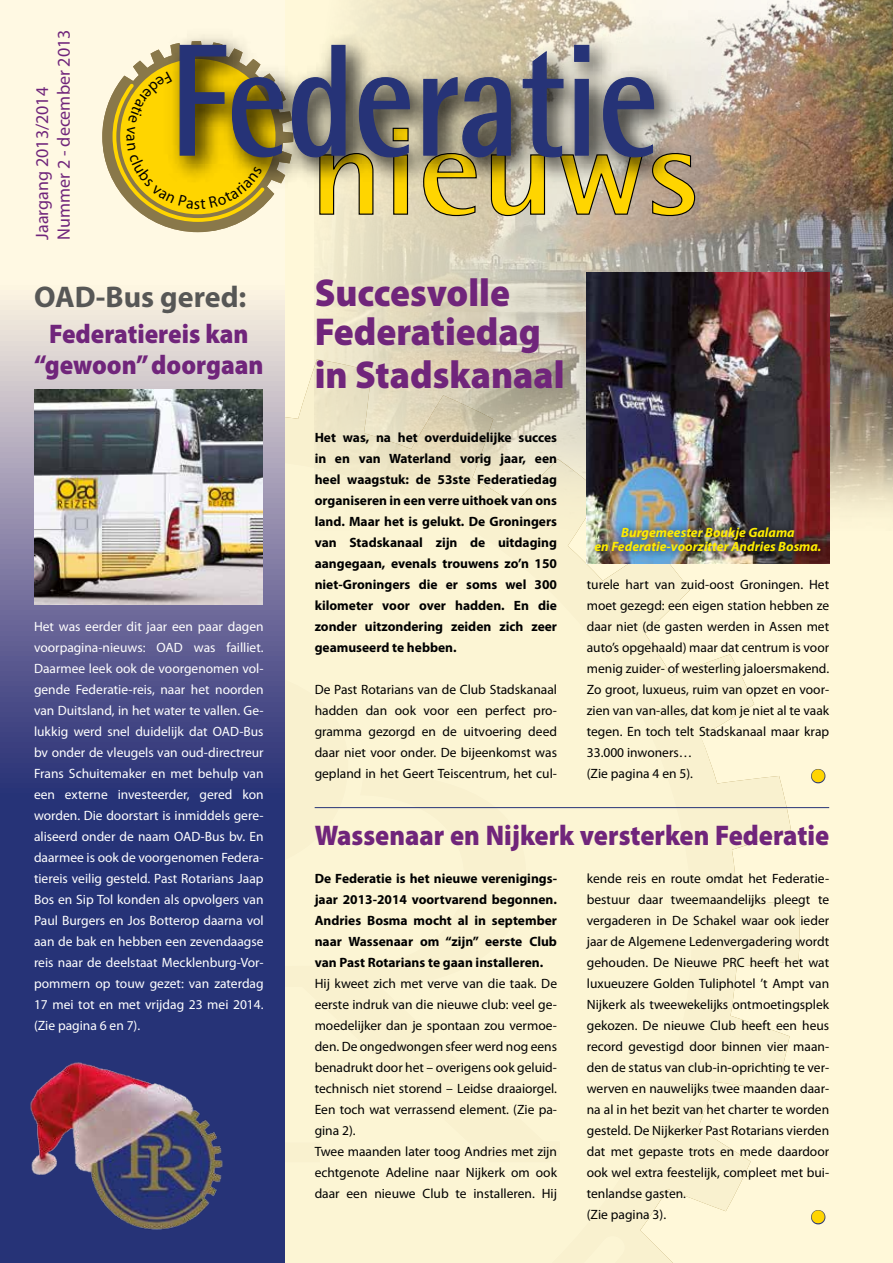
<style>
.page{position:relative;width:893px;height:1263px;background:#fff}
.page>*{position:absolute;margin:0;border:0;box-sizing:border-box;transform-origin:0 0}
.t1{font:700 124.35px "Rotis Semi Sans";color:#ffd500;scale:1.09 1}
.t2{font:900 39px/39px "Myriad Pro";color:#70257b;scale:.95 1}
.t3{font:700 30px "Myriad Pro";color:#575756}
.t4{font:900 28.5px "Myriad Pro";color:#70257b;scale:.92 1}
.t5{font:900 27px/31.2px "Myriad Pro";color:#70257b;text-align:center;scale:.93 1}
.t6{font:18px/21.6px "Myriad Pro";color:#70257b}
.t7{font:18px "Zapf Dingbats ITC";color:#ffd500}
.t8{font:13.5px/21px "Myriad Pro";color:#000}
.t9{font:13.5px/21px "Myriad Pro";color:#fff;text-align:justify}
.t10{font:700 13.5px/21px "Myriad Pro";color:#000;text-align:justify}
.t11{font:italic 700 13.5px/13.5px "Myriad Pro";color:#ffed00;text-align:center}
</style>
<div class="page">
<div style="left:285px;top:0;width:608px;height:1263px;background:#fcf5d4"></div>
<img style="left:315px;top:0;width:578px;height:531px">
<svg style="left:0;top:0;width:285px;height:1263px;background:#75789e"></svg>
<img style="left:159px;top:26px;width:532px;height:167px">
<svg style="left:422px;top:44px;width:274px;height:173px;background:#999594"></svg>
<svg style="left:810px;top:768px;width:16px;height:16px"></svg>
<svg style="left:810px;top:1209px;width:16px;height:16px"></svg>
<img style="left:587px;top:272px;width:242px;height:292px">
<img style="left:28px;top:1059px;width:198px;height:181px">
<hr style="left:315px;top:807px;width:514px;height:1px;background:#263377">
<img style="left:35px;top:390px;width:228px;height:214px">
<div style="left:586px;top:519px;width:243px;height:41px;background:#000;opacity:.75"></div>
<svg style="left:102px;top:41px;width:308px;height:191px;background:#b8aa6e"></svg>
<h3 class="t6" style="left:31px;top:240px;width:211px;rotate:-90deg">Jaargang 2013/2014<br>Nummer 2 - december 2013</h3>
<h3 class="t3" style="left:34px;top:278px;width:214px">OAD-Bus gered:</h3>
<h3 class="t5" style="left:34px;top:319px;width:248px">Federatiereis kan “gewoon” doorgaan</h3>
<p class="t9" style="left:34px;top:616px;width:231px">Het was eerder dit jaar een paar dagen voorpagina-nieuws: OAD was failliet.<br>Daarmee leek ook de voorgenomen vol&shy;gende Federatie-reis, naar het noorden van Duitsland, in het water te vallen. Ge&shy;lukkig werd snel duidelijk dat OAD-Bus bv onder de vleugels van oud-directreur Frans Schuitemaker en met behulp van een externe investeerder, gered kon worden. Die doorstart is inmiddels gere&shy;aliseerd onder de naam OAD-Bus bv. En daarmee is ook de voorgenomen Federa&shy;tiereis veilig gesteld. Past Rotarians Jaap Bos en Sip Tol konden als opvolgers van Paul Burgers en Jos Botterop daarna vol aan de bak en hebben een zevendaagse reis naar de deelstaat Mecklenburg-Vor&shy;pommern op touw gezet: van zaterdag 17 mei tot en met vrijdag 23 mei 2014. (Zie pagina 6 en 7).</p>
<h1 class="t1" style="left:310px;top:96px;width:360px">nieuws</h1>
<h2 class="t2" style="left:315px;top:274px;width:240px">Succesvolle<br>Federatiedag</h2>
<h2 class="t2" style="left:315px;top:356px;width:265px">in Stadskanaal</h2>
<p class="t10" style="left:315px;top:426px;width:244px">Het was, na het overduidelijke succes in en van Waterland vorig jaar, een heel waagstuk: de 53ste Federatiedag organiseren in een verre uithoek van ons land. Maar het is gelukt. De Groningers van Stadskanaal zijn de uitdaging aangegaan, evenals trouwens zo’n 150 niet-Groningers die er soms wel 300 kilometer voor over hadden. En die zonder uitzondering zeiden zich zeer geamuseerd te hebben.</p>
<p class="t8" style="left:315px;top:679px;width:244px;text-align:justify">De Past Rotarians van de Club Stadskanaal hadden dan ook voor een perfect pro&shy;gramma gezorgd en de uitvoering deed daar niet voor onder. De bijeenkomst was gepland in het Geert Teiscentrum, het cul-</p>
<p class="t11" style="left:594px;top:526px;width:228px">Burgemeester Boukje Galama<br>en Federatie-voorzitter Andries Bosma.</p>
<p class="t8" style="left:587px;top:574px;width:244px">turele hart van zuid-oost Groningen. Het moet gezegd: een eigen station hebben ze daar niet (de gasten werden in Assen met auto’s opgehaald) maar dat centrum is voor menig zuider- of westerling jaloersmakend.<br>Zo groot, luxueus, ruim van opzet en voor&shy;zien van van-alles, dat kom je niet al te vaak tegen. En toch telt Stadskanaal maar krap 33.000 inwoners…<br>(Zie pagina 4 en 5).</p>
<h3 class="t7" style="left:811px;top:768px;width:16px">●</h3>
<h3 class="t4" style="left:315px;top:819px;width:561px">Wassenaar en Nijkerk versterken Federatie</h3>
<p class="t10" style="left:315px;top:867px;width:244px">De Federatie is het nieuwe verenigings&shy;jaar 2013-2014 voortvarend begonnen.<br>Andries Bosma mocht al in september naar Wassenaar om “zijn” eerste Club van Past Rotarians te gaan installeren.</p>
<p class="t8" style="left:315px;top:973px;width:244px">Hij kweet zich met verve van die taak. De eerste indruk van die nieuwe club: veel ge&shy;moedelijker dan je spontaan zou vermoe&shy;den. De ongedwongen sfeer werd nog eens benadrukt door het – overigens ook geluid&shy;technisch niet storend – Leidse draaiorgel.<br>Een toch wat verrassend element. (Zie pa&shy;gina 2).<br>Twee maanden later toog Andries met zijn echtgenote Adeline naar Nijkerk om ook daar een nieuwe Club te installeren. Hij</p>
<p class="t8" style="left:587px;top:868px;width:244px">kende reis en route omdat het Federatie&shy;bestuur daar tweemaandelijks pleegt te vergaderen in De Schakel waar ook ieder jaar de Algemene Ledenvergadering wordt gehouden. De Nieuwe PRC heeft het wat luxueuzere Golden Tuliphotel ’t Ampt van Nijkerk als tweewekelijks ontmoetingsplek gekozen. De nieuwe Club heeft een heus record gevestigd door binnen vier maan&shy;den de status van club-in-oprichting te ver&shy;werven en nauwelijks twee maanden daar&shy;na al in het bezit van het charter te worden gesteld. De Nijkerker Past Rotarians vierden dat met gepaste trots en mede daardoor ook wel extra feestelijk, compleet met bui&shy;tenlandse gasten.<br>(Zie pagina 3).</p>
<h3 class="t7" style="left:811px;top:1209px;width:16px">●</h3>
</div>
